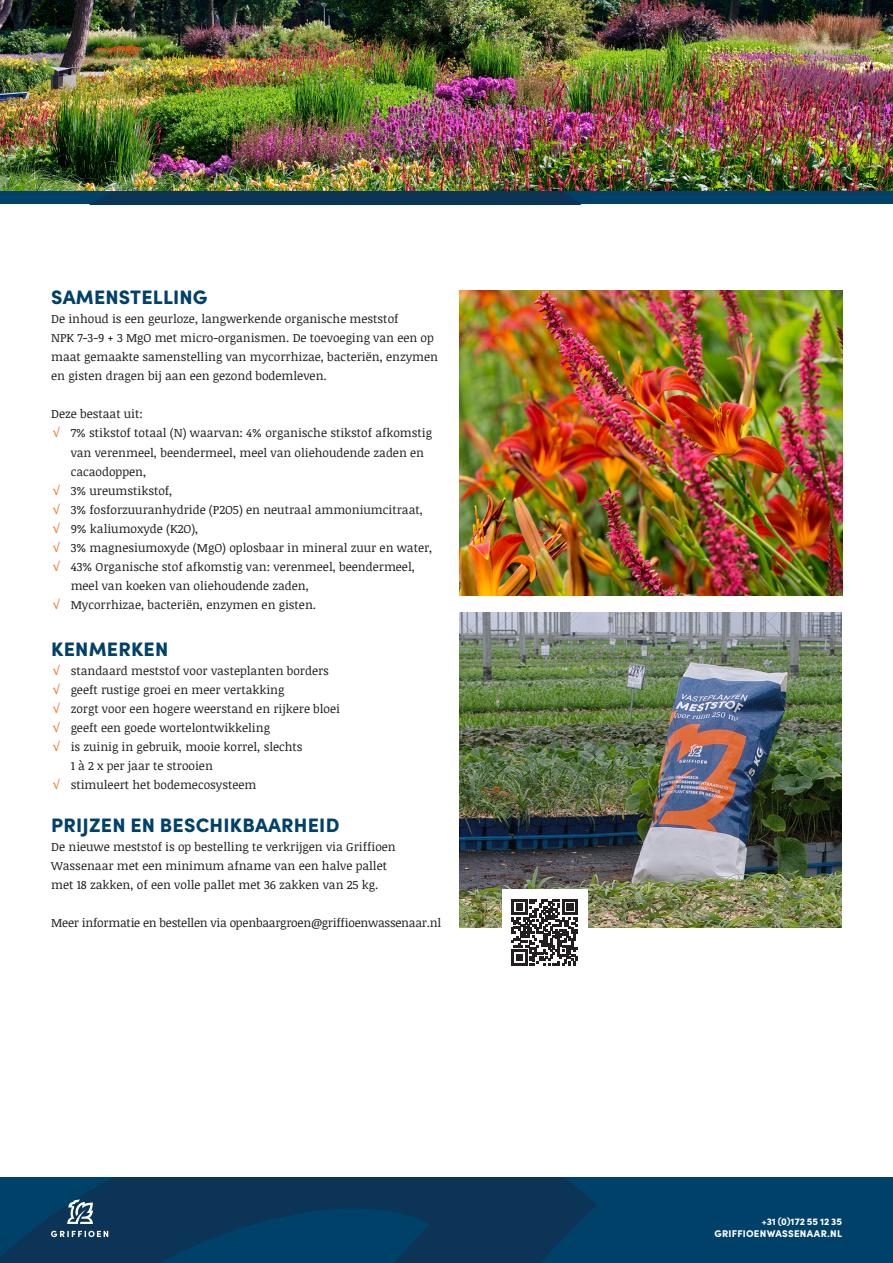
<style>
.page{position:relative;width:893px;height:1263px;background:#fff}
.page>*{position:absolute;margin:0;border:0;box-sizing:border-box;transform-origin:0 0}
.t1{font:900 19.5px "Sofia Pro";letter-spacing:.01em;color:#00416a}
.t2{font:12px/19px "Noticia Text";color:#231f20}
.t3{font:12px "Noticia Text";letter-spacing:-.02em;color:#231f20}
.t4{font:900 9.75px "Sofia Pro";letter-spacing:.02em;color:#fff}
.s1{color:#f37121}
</style>
<div class="page">
<img style="left:0;top:0;width:893px;height:191px">
<svg style="left:0;top:191px;width:893px;height:13px;background:#053a5f"></svg>
<img style="left:459px;top:612px;width:383px;height:315px">
<svg style="left:0;top:1178px;width:299px;height:85px;background:#07385c"></svg>
<svg style="left:299px;top:1178px;width:594px;height:85px;background:#033c63"></svg>
<div style="left:502px;top:890px;width:85px;height:85px;background:#fff"></div>
<svg style="left:511px;top:899px;width:67px;height:67px"></svg>
<svg style="left:51px;top:1231px;width:57px;height:6px"></svg>
<svg style="left:67px;top:1199px;width:26px;height:25px"></svg>
<img style="left:459px;top:290px;width:383px;height:305px">
<p class="t1" style="left:51px;top:282px;width:158px">SAMENSTELLING</p>
<p class="t2" style="left:51px;top:309px;width:388px">De inhoud is een geurloze, langwerkende organische meststof<br>NPK 7-3-9 + 3 MgO met micro-organismen. De toevoeging van een op maat gemaakte samenstelling van mycorrhizae, bacteriën, enzymen en gisten dragen bij aan een gezond bodemleven.</p>
<p class="t2" style="left:51px;top:404px;width:93px">Deze bestaat uit:</p>
<p class="t2" style="left:71px;top:423px;width:363px;text-indent:-20px"><span class="s1">√</span> 7% stikstof totaal (N) waarvan: 4% organische stikstof afkomstig van verenmeel, beendermeel, meel van oliehoudende zaden en cacaodoppen,</p>
<p class="t2" style="left:51px;top:480px;width:123px"><span class="s1">√</span> 3% ureumstikstof,</p>
<p class="t2" style="left:51px;top:499px;width:373px"><span class="s1">√</span> 3% fosforzuuranhydride (P2O5) en neutraal ammoniumcitraat,</p>
<p class="t2" style="left:51px;top:519px;width:149px"><span class="s1">√</span> 9% kaliumoxyde (K2O),</p>
<p class="t2" style="left:51px;top:538px;width:383px"><span class="s1">√</span> 3% magnesiumoxyde (MgO) oplosbaar in mineral zuur en water,</p>
<p class="t2" style="left:71px;top:557px;width:346px;text-indent:-20px"><span class="s1">√</span> 43% Organische stof afkomstig van: verenmeel, beendermeel, meel van koeken van oliehoudende zaden,</p>
<p class="t2" style="left:51px;top:595px;width:266px"><span class="s1">√</span> Mycorrhizae, bacteriën, enzymen en gisten.</p>
<p class="t1" style="left:51px;top:633px;width:119px">KENMERKEN</p>
<p class="t2" style="left:51px;top:661px;width:279px"><span class="s1">√</span> standaard meststof voor vasteplanten borders</p>
<p class="t2" style="left:51px;top:680px;width:235px"><span class="s1">√</span> geeft rustige groei en meer vertakking</p>
<p class="t2" style="left:51px;top:699px;width:290px"><span class="s1">√</span> zorgt voor een hogere weerstand en rijkere bloei</p>
<p class="t2" style="left:51px;top:718px;width:220px"><span class="s1">√</span> geeft een goede wortelontwikkeling</p>
<p class="t2" style="left:71px;top:737px;width:233px;text-indent:-20px"><span class="s1">√</span> is zuinig in gebruik, mooie korrel, slechts<br>1 à 2 x per jaar te strooien</p>
<p class="t2" style="left:51px;top:775px;width:207px"><span class="s1">√</span> stimuleert het bodemecosysteem</p>
<p class="t1" style="left:51px;top:809px;width:290px">PRIJZEN EN BESCHIKBAARHEID</p>
<p class="t2" style="left:51px;top:836px;width:346px">De nieuwe meststof is op bestelling te verkrijgen via Griffioen</p>
<p class="t2" style="left:51px;top:855px;width:337px">Wassenaar met een minimum afname van een halve pallet</p>
<p class="t2" style="left:51px;top:874px;width:329px">met 18 zakken, of een volle pallet met 36 zakken van 25 kg.</p>
<p class="t3" style="left:51px;top:914px;width:392px">Meer informatie en bestellen via openbaargroen@griffioenwassenaar.nl</p>
<p class="t4" style="left:762px;top:1214px;width:82px">+31 (0)172 55 12 35</p>
<p class="t4" style="left:714px;top:1226px;width:129px">GRIFFIOENWASSENAAR.NL</p>
</div>
